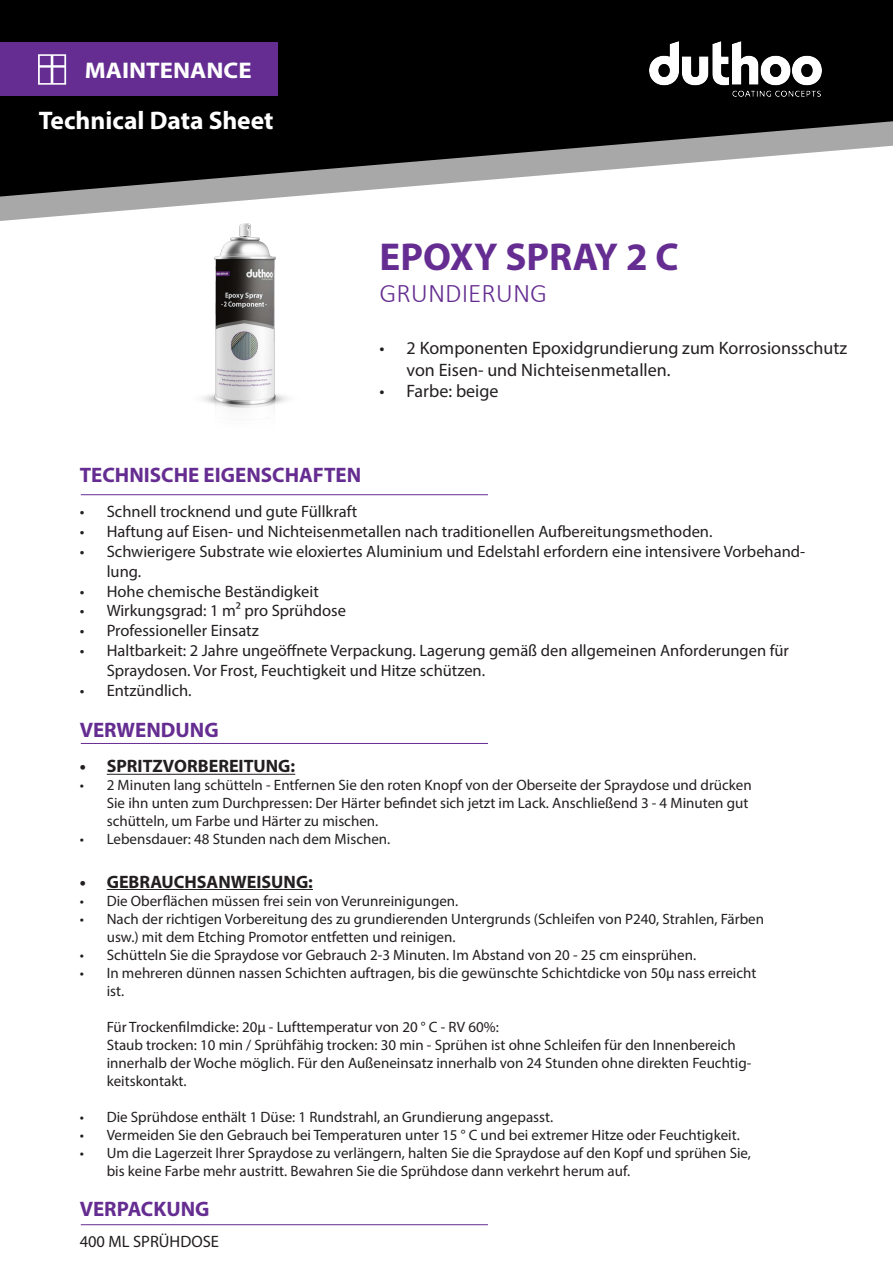
<style>
.page{position:relative;width:893px;height:1263px;background:#fff}
.page>*{position:absolute;margin:0;border:0;box-sizing:border-box;transform-origin:0 0}
.t1{font:700 39px "Myriad Pro";color:#652d91}
.t2{font:300 27px "Calibri";color:#652d91}
.t3{font:700 25.5px "Myriad Pro";color:#fff}
.t4{font:700 22.65px "Myriad Pro";color:#fff;scale:1.09 1}
.t5{font:700 21px "Myriad Pro";color:#652d91}
.t6{font:18px/21.6px "Myriad Pro";color:#231f20}
.t7{font:700 18px "Myriad Pro";color:#231f20}
.t8{font:16.5px/19.8px "Myriad Pro";color:#231f20}
.t9{font:15px/18px "Myriad Pro";color:#231f20}
</style>
<div class="page">
<div style="left:0;top:0;width:893px;height:660px;background:#000001"></div>
<svg style="left:0;top:131px;width:893px;height:529px;background:#f0f0f0"></svg>
<div style="left:0;top:43px;width:278px;height:53px;background:#652d91"></div>
<svg style="left:38px;top:54px;width:29px;height:31px"></svg>
<hr style="left:81px;top:743px;width:407px;height:1px;background:#652d91">
<hr style="left:107px;top:774px;width:188px;height:1px;background:#231f20">
<hr style="left:107px;top:889px;width:206px;height:1px;background:#231f20">
<hr style="left:81px;top:1224px;width:407px;height:1px;background:#652d91">
<hr style="left:81px;top:494px;width:407px;height:1px;background:#652d91">
<img style="left:650px;top:41px;width:172px;height:56px">
<img style="left:134px;top:143px;width:222px;height:332px">
<h3 class="t4" style="left:85px;top:55px;width:155px">MAINTENANCE</h3>
<h3 class="t3" style="left:39px;top:103px;width:236px">Technical Data Sheet</h3>
<h1 class="t1" style="left:380px;top:231px;width:301px">EPOXY SPRAY 2 C</h1>
<h2 class="t2" style="left:380px;top:276px;width:169px">GRUNDIERUNG</h2>
<p class="t6" style="left:407px;top:337px;width:442px;text-indent:-27px">• 2 Komponenten Epoxidgrundierung zum Korrosionsschutz von Eisen- und Nichteisenmetallen.</p>
<p class="t6" style="left:380px;top:380px;width:120px">• Farbe: beige</p>
<h3 class="t5" style="left:80px;top:462px;width:283px">TECHNISCHE EIGENSCHAFTEN</h3>
<p class="t8" style="left:80px;top:502px;width:279px">• Schnell trocknend und gute Füllkraft</p>
<p class="t8" style="left:80px;top:521px;width:634px">• Haftung auf Eisen- und Nichteisenmetallen nach traditionellen Aufbereitungsmethoden.</p>
<p class="t8" style="left:107px;top:541px;width:700px;text-indent:-27px">• Schwierigere Substrate wie eloxiertes Aluminium und Edelstahl erfordern eine intensivere Vorbehand&shy;lung.</p>
<p class="t8" style="left:80px;top:581px;width:241px">• Hohe chemische Beständigkeit</p>
<p class="t8" style="left:80px;top:601px;width:268px">• Wirkungsgrad: 1 m² pro Sprühdose</p>
<p class="t8" style="left:80px;top:620px;width:181px">• Professioneller Einsatz</p>
<p class="t8" style="left:107px;top:640px;width:684px;text-indent:-27px">• Haltbarkeit: 2 Jahre ungeöffnete Verpackung. Lagerung gemäß den allgemeinen Anforderungen für<br>Spraydosen. Vor Frost, Feuchtigkeit und Hitze schützen.</p>
<p class="t8" style="left:80px;top:680px;width:114px">• Entzündlich.</p>
<h3 class="t5" style="left:80px;top:716px;width:140px">VERWENDUNG</h3>
<p class="t7" style="left:80px;top:755px;width:217px">• SPRITZVORBEREITUNG:</p>
<p class="t9" style="left:107px;top:776px;width:647px;text-indent:-27px">• 2 Minuten lang schütteln - Entfernen Sie den roten Knopf von der Oberseite der Spraydose und drücken<br>Sie ihn unten zum Durchpressen: Der Härter befindet sich jetzt im Lack. Anschließend 3 - 4 Minuten gut schütteln, um Farbe und Härter zu mischen.</p>
<p class="t9" style="left:80px;top:830px;width:312px">• Lebensdauer: 48 Stunden nach dem Mischen.</p>
<p class="t7" style="left:80px;top:870px;width:235px">• GEBRAUCHSANWEISUNG:</p>
<p class="t9" style="left:80px;top:891px;width:380px">• Die Oberflächen müssen frei sein von Verunreinigungen.</p>
<p class="t9" style="left:107px;top:909px;width:659px;text-indent:-27px">• Nach der richtigen Vorbereitung des zu grundierenden Untergrunds (Schleifen von P240, Strahlen, Färben usw.) mit dem Etching Promotor entfetten und reinigen.</p>
<p class="t9" style="left:80px;top:945px;width:618px">• Schütteln Sie die Spraydose vor Gebrauch 2-3 Minuten. Im Abstand von 20 - 25 cm einsprühen.</p>
<p class="t9" style="left:107px;top:963px;width:651px;text-indent:-27px">• In mehreren dünnen nassen Schichten auftragen, bis die gewünschte Schichtdicke von 50µ nass erreicht ist.</p>
<p class="t9" style="left:107px;top:1017px;width:646px">Für Trockenfilmdicke: 20µ - Lufttemperatur von 20 ° C - RV 60%:<br>Staub trocken: 10 min / Sprühfähig trocken: 30 min - Sprühen ist ohne Schleifen für den Innenbereich innerhalb der Woche möglich. Für den Außeneinsatz innerhalb von 24 Stunden ohne direkten Feuchtig&shy;keitskontakt.</p>
<p class="t9" style="left:80px;top:1107px;width:475px">• Die Sprühdose enthält 1 Düse: 1 Rundstrahl, an Grundierung angepasst.</p>
<p class="t9" style="left:80px;top:1125px;width:661px">• Vermeiden Sie den Gebrauch bei Temperaturen unter 15 ° C und bei extremer Hitze oder Feuchtigkeit.</p>
<p class="t9" style="left:107px;top:1143px;width:646px;text-indent:-27px">• Um die Lagerzeit Ihrer Spraydose zu verlängern, halten Sie die Spraydose auf den Kopf und sprühen Sie, bis keine Farbe mehr austritt. Bewahren Sie die Sprühdose dann verkehrt herum auf.</p>
<h3 class="t5" style="left:80px;top:1195px;width:131px">VERPACKUNG</h3>
<p class="t8" style="left:80px;top:1231px;width:141px">400 ML SPRÜHDOSE</p>
</div>
